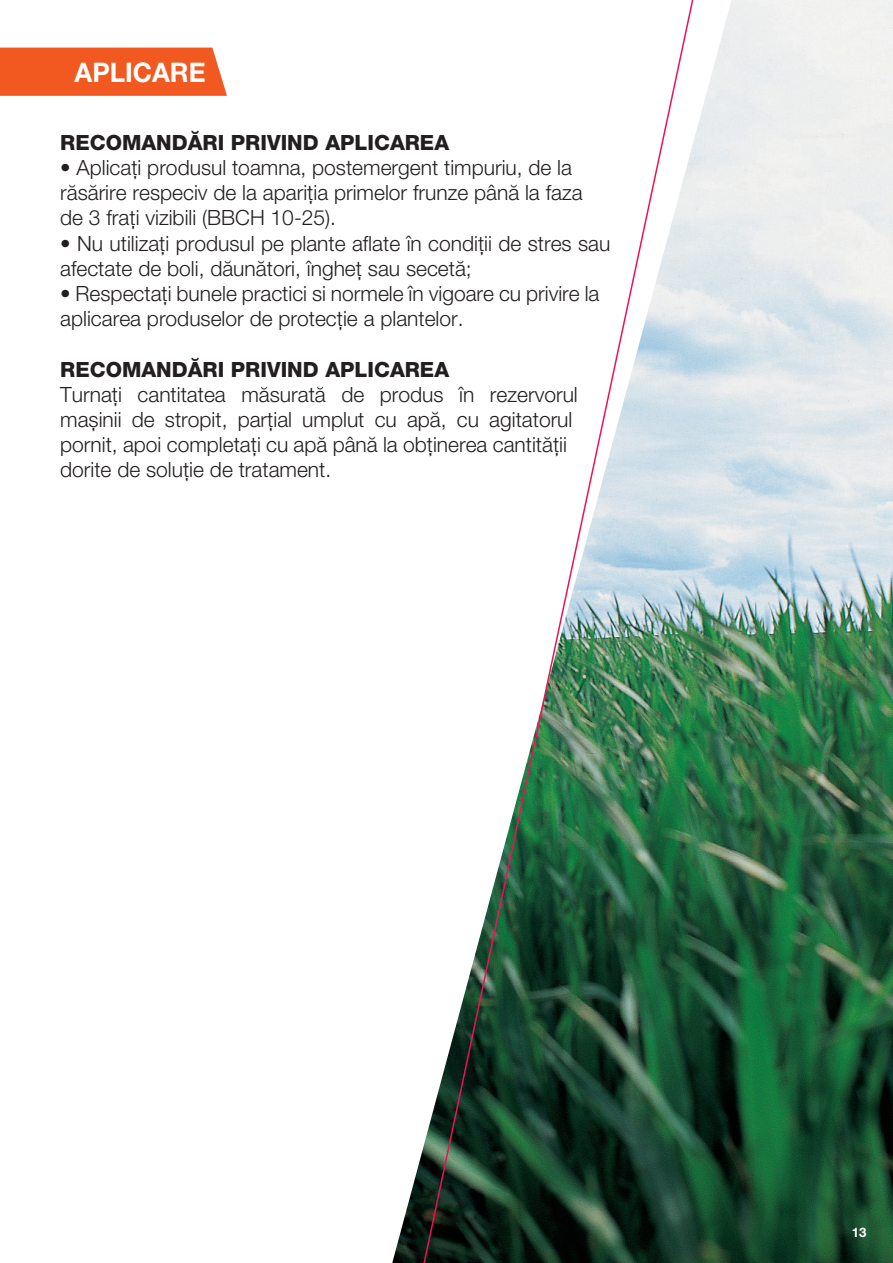
<style>
.page{position:relative;width:893px;height:1263px;background:#fff}
.page>*{position:absolute;margin:0;border:0;box-sizing:border-box;transform-origin:0 0}
.t1{font:700 27px "Helvetica Neue LTW1 G";color:#fff;scale:.96 1}
.t2{font:300 21px/25.2px "Helvetica Neue LTW1 G";color:#231f20}
.t3{font:800 21px "Helvetica Neue LTW1 G";color:#231f20}
.t4{font:700 13.05px "Helvetica Neue LTW1 G";color:#fff}
</style>
<div class="page">
<img style="left:392px;top:0;width:501px;height:1263px">
<svg style="left:408px;top:0;width:326px;height:1263px"></svg>
<div style="left:0;top:48px;width:227px;height:48px;background:#f15921"></div>
<p class="t1" style="left:75px;top:55px;width:138px">APLICARE</p>
<p class="t3" style="left:60px;top:130px;width:390px">RECOMANDĂRI PRIVIND APLICAREA</p>
<p class="t2" style="left:60px;top:155px;width:524px">• Aplicați produsul toamna, postemergent timpuriu, de la răsărire respeciv de la apariția primelor frunze până la faza de 3 frați vizibili (BBCH 10-25).</p>
<p class="t2" style="left:60px;top:230px;width:552px">• Nu utilizați produsul pe plante aflate în condiții de stres sau afectate de boli, dăunători, îngheț sau secetă;</p>
<p class="t2" style="left:60px;top:281px;width:541px">• Respectați bunele practici si normele în vigoare cu privire la aplicarea produselor de protecție a plantelor.</p>
<p class="t3" style="left:60px;top:357px;width:390px">RECOMANDĂRI PRIVIND APLICAREA</p>
<p class="t2" style="left:60px;top:382px;width:519px">Turnați cantitatea măsurată de produs în rezervorul mașinii de stropit, parțial umplut cu apă, cu agitatorul pornit, apoi completați cu apă până la obținerea cantității dorite de soluție de tratament.</p>
<p class="t4" style="left:852px;top:1225px;width:16px">13</p>
</div>
